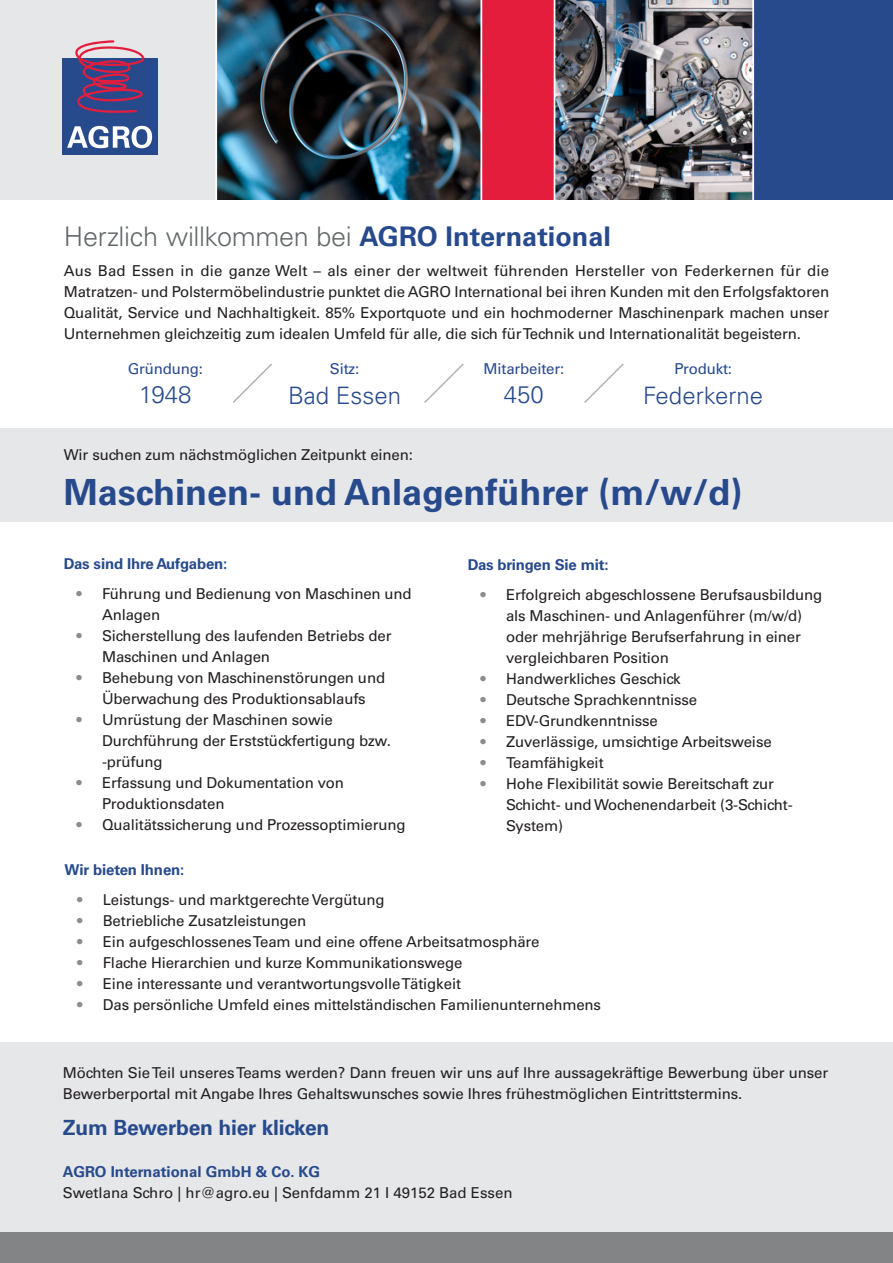
<style>
.page{position:relative;width:893px;height:1263px;background:#fff}
.page>*{position:absolute;margin:0;border:0;box-sizing:border-box;transform-origin:0 0}
.t1{font:700 36px "Univers LT Std";color:#274a8d}
.t2{font:300 27px "Univers LT Std";letter-spacing:-.01em;color:#636769}
.t3{font:300 24px "Univers LT Std";color:#274a8d}
.t4{font:700 21px "Univers LT Std";letter-spacing:-.01em;color:#274a8d}
.t5{font:15px/21px "Univers LT Std";letter-spacing:-.01em;color:#231f20}
.t6{font:700 15px "Univers LT Std";letter-spacing:-.01em;color:#274a8d}
.t7{font:15px "Univers LT Std";letter-spacing:-.01em;color:#274a8d}
.s1{font-weight:700;color:#274a8d}
.s2{color:#8a8c8f}
</style>
<div class="page">
<svg style="left:233px;top:363px;width:39px;height:40px"></svg>
<svg style="left:424px;top:363px;width:40px;height:40px"></svg>
<svg style="left:584px;top:363px;width:40px;height:40px"></svg>
<div style="left:480px;top:0;width:210px;height:200px;background:#e51d3c"></div>
<div style="left:683px;top:0;width:210px;height:200px;background:#274a8d"></div>
<div style="left:0;top:0;width:264px;height:200px;background:#e6e7e9"></div>
<img style="left:217px;top:0;width:263px;height:200px">
<img style="left:555px;top:0;width:197px;height:200px">
<hr style="left:215px;top:0;width:2px;height:200px;background:#fff">
<hr style="left:480px;top:0;width:2px;height:200px;background:#fff">
<hr style="left:554px;top:0;width:1px;height:200px;background:#fff">
<hr style="left:752px;top:0;width:2px;height:200px;background:#fff">
<div style="left:62px;top:58px;width:96px;height:97px;background:#274a8d"></div>
<svg style="left:75px;top:40px;width:70px;height:73px"></svg>
<svg style="left:67px;top:126px;width:85px;height:22px"></svg>
<div style="left:0;top:428px;width:893px;height:94px;background:#e6e7e9"></div>
<div style="left:0;top:1042px;width:893px;height:221px;background:#e6e7e9"></div>
<div style="left:0;top:1233px;width:893px;height:30px;background:#828485"></div>
<p class="t2" style="left:64px;top:220px;width:549px">Herzlich willkommen bei <span class="s1">AGRO International</span></p>
<p class="t5" style="left:64px;top:260px;width:767px;text-align:justify">Aus Bad Essen in die ganze Welt – als einer der weltweit führenden Hersteller von Federkernen für die Matratzen- und Polstermöbelindustrie punktet die AGRO International bei ihren Kunden mit den Erfolgsfaktoren Qualität, Service und Nachhaltigkeit. 85% Exportquote und ein hochmoderner Maschinenpark machen unser Unternehmen gleichzeitig zum idealen Umfeld für alle, die sich für Technik und Internationalität begeistern.</p>
<p class="t7" style="left:330px;top:360px;width:31px">Sitz:</p>
<p class="t7" style="left:483px;top:360px;width:82px">Mitarbeiter:</p>
<p class="t3" style="left:139px;top:380px;width:54px">1948</p>
<p class="t7" style="left:128px;top:360px;width:77px">Gründung:</p>
<p class="t7" style="left:674px;top:360px;width:59px">Produkt:</p>
<p class="t3" style="left:288px;top:381px;width:114px">Bad Essen</p>
<p class="t3" style="left:504px;top:380px;width:42px">450</p>
<p class="t3" style="left:643px;top:381px;width:121px">Federkerne</p>
<p class="t5" style="left:64px;top:444px;width:351px">Wir suchen zum nächstmöglichen Zeitpunkt einen:</p>
<p class="t1" style="left:64px;top:471px;width:680px">Maschinen- und Anlagenführer (m/w/d)</p>
<p class="t6" style="left:64px;top:555px;width:165px">Das sind Ihre Aufgaben:</p>
<p class="t5" style="left:102px;top:583px;width:311px;text-indent:-26px"><span class="s2">•</span> Führung und Bedienung von Maschinen und<br>Anlagen</p>
<p class="t5" style="left:102px;top:625px;width:291px;text-indent:-26px"><span class="s2">•</span> Sicherstellung des laufenden Betriebs der<br>Maschinen und Anlagen</p>
<p class="t5" style="left:77px;top:667px;width:310px;text-align:center"><span class="s2">•</span> Behebung von Maschinenstörungen und<br>Überwachung des Produktionsablaufs</p>
<p class="t5" style="left:102px;top:709px;width:290px;text-indent:-26px"><span class="s2">•</span> Umrüstung der Maschinen sowie<br>Durchführung der Erststückfertigung bzw. -prüfung</p>
<p class="t5" style="left:102px;top:772px;width:243px;text-indent:-26px"><span class="s2">•</span> Erfassung und Dokumentation von<br>Produktionsdaten</p>
<p class="t5" style="left:77px;top:814px;width:331px"><span class="s2">•</span> Qualitätssicherung und Prozessoptimierung</p>
<p class="t6" style="left:468px;top:556px;width:142px">Das bringen Sie mit:</p>
<p class="t5" style="left:506px;top:584px;width:318px;text-indent:-26px"><span class="s2">•</span> Erfolgreich abgeschlossene Berufsausbildung als Maschinen- und Anlagenführer (m/w/d) oder mehrjährige Berufserfahrung in einer vergleichbaren Position</p>
<p class="t5" style="left:480px;top:668px;width:201px"><span class="s2">•</span> Handwerkliches Geschick</p>
<p class="t5" style="left:480px;top:689px;width:218px"><span class="s2">•</span> Deutsche Sprachkenntnisse</p>
<p class="t5" style="left:480px;top:710px;width:179px"><span class="s2">•</span> EDV-Grundkenntnisse</p>
<p class="t5" style="left:480px;top:731px;width:293px"><span class="s2">•</span> Zuverlässige, umsichtige Arbeitsweise</p>
<p class="t5" style="left:480px;top:752px;width:125px"><span class="s2">•</span> Teamfähigkeit</p>
<p class="t5" style="left:506px;top:773px;width:288px;text-indent:-26px"><span class="s2">•</span> Hohe Flexibilität sowie Bereitschaft zur<br>Schicht- und Wochenendarbeit (3-Schicht-<br>System)</p>
<p class="t6" style="left:65px;top:861px;width:121px">Wir bieten Ihnen:</p>
<p class="t5" style="left:77px;top:889px;width:309px"><span class="s2">•</span> Leistungs- und marktgerechte Vergütung</p>
<p class="t5" style="left:77px;top:910px;width:230px"><span class="s2">•</span> Betriebliche Zusatzleistungen</p>
<p class="t5" style="left:77px;top:931px;width:464px"><span class="s2">•</span> Ein aufgeschlossenes Team und eine offene Arbeitsatmosphäre</p>
<p class="t5" style="left:77px;top:952px;width:387px"><span class="s2">•</span> Flache Hierarchien und kurze Kommunikationswege</p>
<p class="t5" style="left:77px;top:973px;width:385px"><span class="s2">•</span> Eine interessante und verantwortungsvolle Tätigkeit</p>
<p class="t5" style="left:77px;top:994px;width:525px"><span class="s2">•</span> Das persönliche Umfeld eines mittelständischen Familienunternehmens</p>
<p class="t5" style="left:63px;top:1062px;width:767px">Möchten Sie Teil unseres Teams werden? Dann freuen wir uns auf Ihre aussagekräftige Bewerbung über unser<br>Bewerberportal mit Angabe Ihres Gehaltswunsches sowie Ihres frühestmöglichen Eintrittstermins.</p>
<p class="t4" style="left:63px;top:1115px;width:268px">Zum Bewerben hier klicken</p>
<p class="t6" style="left:63px;top:1162px;width:259px">AGRO International GmbH &amp; Co. KG</p>
<p class="t5" style="left:63px;top:1182px;width:451px">Swetlana Schro | hr@agro.eu | Senfdamm 21 I 49152 Bad Essen</p>
</div>
